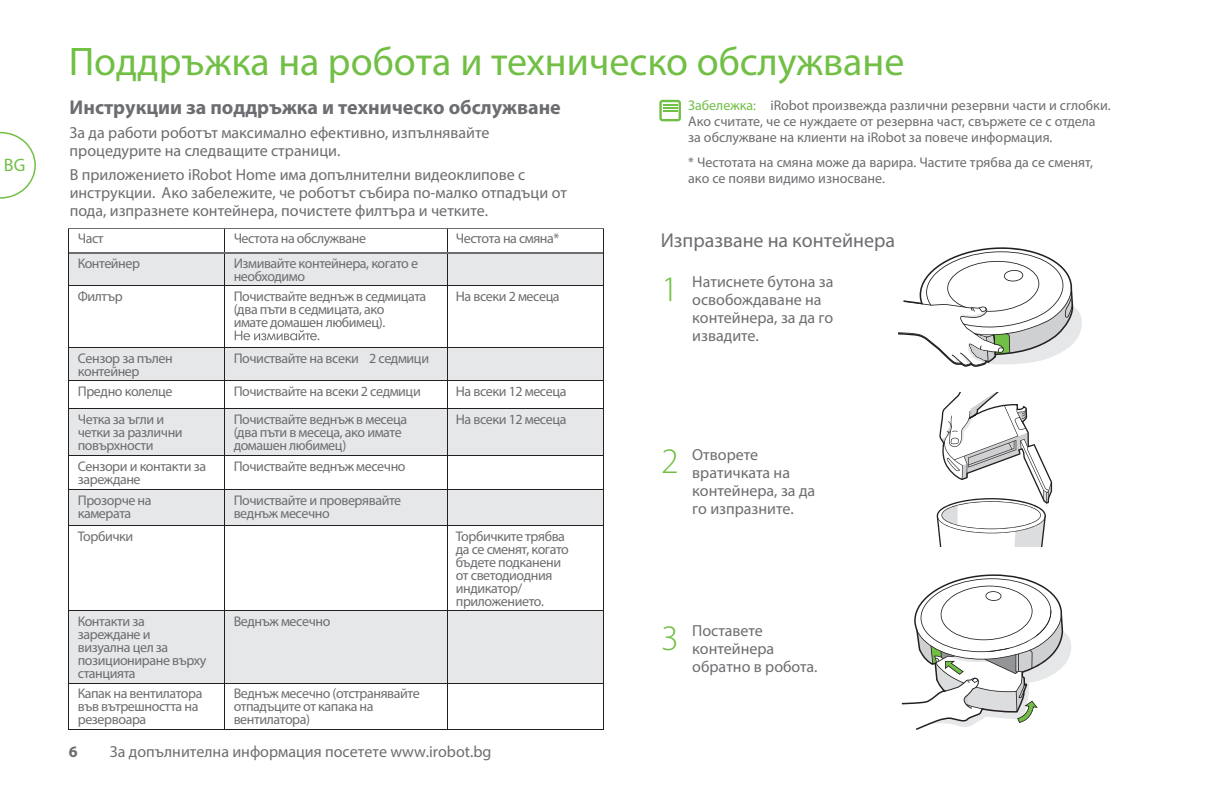
<style>
.page{position:relative;width:1221px;height:791px;background:#fff}
.page>*{position:absolute;margin:0;border:0;box-sizing:border-box;transform-origin:0 0}
.t1{font:40px "Myriad Pro";color:#71bf44}
.t2{font:300 36px "Myriad Pro";color:#71bf44}
.t3{font:700 20px "Myriad Pro";color:#6c6d70}
.t4{font:20px "Myriad Pro";color:#6c6d70}
.t5{font:18px "Myriad Pro";color:#71bf44}
.t6{font:16px/18px "Myriad Pro";color:#6c6d70}
.t7{font:700 16px "Myriad Pro";color:#6c6d70}
.t8{font:14px/13px "Myriad Pro";letter-spacing:-.03em;color:#6c6d70}
.t9{font:14px/16px "Myriad Pro";color:#6c6d70}
.s1{color:#71bf44}
</style>
<div class="page">
<svg style="left:659px;top:100px;width:21px;height:21px"></svg>
<svg style="left:901px;top:574px;width:170px;height:155px"></svg>
<svg style="left:898px;top:247px;width:184px;height:120px"></svg>
<svg style="left:936px;top:392px;width:115px;height:154px"></svg>
<div style="left:70px;top:409px;width:532px;height:46px;background:#e6e7e9"></div>
<svg style="left:70px;top:456px;width:532px;height:272px"></svg>
<hr style="left:224px;top:286px;width:1px;height:61px;background:#231f20">
<hr style="left:446px;top:286px;width:1px;height:61px;background:#231f20">
<hr style="left:224px;top:408px;width:1px;height:47px;background:#231f20">
<hr style="left:446px;top:408px;width:1px;height:47px;background:#231f20">
<hr style="left:69px;top:286px;width:1px;height:61px;background:#231f20">
<hr style="left:602px;top:286px;width:1px;height:61px;background:#231f20">
<svg style="left:69px;top:347px;width:534px;height:61px"></svg>
<hr style="left:69px;top:408px;width:1px;height:47px;background:#231f20">
<hr style="left:602px;top:408px;width:1px;height:47px;background:#231f20">
<hr style="left:69px;top:455px;width:156px;height:1px;background:#231f20">
<hr style="left:69px;top:456px;width:1px;height:33px;background:#231f20">
<hr style="left:225px;top:455px;width:222px;height:1px;background:#231f20">
<hr style="left:224px;top:456px;width:1px;height:33px;background:#231f20">
<hr style="left:447px;top:455px;width:156px;height:1px;background:#231f20">
<hr style="left:446px;top:456px;width:1px;height:33px;background:#231f20">
<hr style="left:602px;top:456px;width:1px;height:33px;background:#231f20">
<hr style="left:69px;top:408px;width:156px;height:1px;background:#231f20">
<hr style="left:225px;top:408px;width:222px;height:1px;background:#231f20">
<hr style="left:447px;top:408px;width:156px;height:1px;background:#231f20">
<hr style="left:69px;top:228px;width:156px;height:1px;background:#6c6d70">
<hr style="left:225px;top:228px;width:222px;height:1px;background:#6c6d70">
<hr style="left:447px;top:228px;width:156px;height:1px;background:#6c6d70">
<svg style="left:69px;top:229px;width:534px;height:57px"></svg>
<hr style="left:69px;top:252px;width:156px;height:1px;background:#6c6d70">
<hr style="left:225px;top:252px;width:222px;height:1px;background:#6c6d70">
<hr style="left:447px;top:252px;width:155px;height:1px;background:#6c6d70">
<hr style="left:69px;top:489px;width:156px;height:1px;background:#231f20">
<hr style="left:69px;top:489px;width:1px;height:36px;background:#231f20">
<hr style="left:225px;top:489px;width:222px;height:1px;background:#231f20">
<hr style="left:224px;top:489px;width:1px;height:36px;background:#231f20">
<hr style="left:447px;top:489px;width:156px;height:1px;background:#231f20">
<hr style="left:446px;top:489px;width:1px;height:36px;background:#231f20">
<hr style="left:602px;top:489px;width:1px;height:36px;background:#231f20">
<hr style="left:69px;top:525px;width:156px;height:1px;background:#231f20">
<hr style="left:69px;top:525px;width:1px;height:85px;background:#231f20">
<hr style="left:225px;top:525px;width:222px;height:1px;background:#231f20">
<hr style="left:224px;top:525px;width:1px;height:85px;background:#231f20">
<hr style="left:447px;top:525px;width:156px;height:1px;background:#231f20">
<hr style="left:446px;top:525px;width:1px;height:85px;background:#231f20">
<hr style="left:602px;top:525px;width:1px;height:85px;background:#231f20">
<hr style="left:69px;top:610px;width:156px;height:1px;background:#231f20">
<hr style="left:69px;top:610px;width:1px;height:72px;background:#231f20">
<hr style="left:225px;top:610px;width:222px;height:1px;background:#231f20">
<hr style="left:224px;top:610px;width:1px;height:72px;background:#231f20">
<hr style="left:447px;top:610px;width:156px;height:1px;background:#231f20">
<hr style="left:446px;top:610px;width:1px;height:72px;background:#231f20">
<hr style="left:602px;top:610px;width:1px;height:72px;background:#231f20">
<hr style="left:69px;top:682px;width:156px;height:1px;background:#231f20">
<hr style="left:69px;top:683px;width:1px;height:45px;background:#231f20">
<hr style="left:69px;top:728px;width:156px;height:1px;background:#231f20">
<hr style="left:225px;top:682px;width:222px;height:1px;background:#231f20">
<hr style="left:224px;top:683px;width:1px;height:45px;background:#231f20">
<hr style="left:225px;top:728px;width:222px;height:1px;background:#231f20">
<hr style="left:447px;top:682px;width:156px;height:1px;background:#231f20">
<hr style="left:446px;top:683px;width:1px;height:45px;background:#231f20">
<hr style="left:602px;top:683px;width:1px;height:45px;background:#231f20">
<hr style="left:447px;top:728px;width:156px;height:1px;background:#231f20">
<svg style="left:235px;top:330px;width:84px;height:10px"></svg>
<svg style="left:0;top:132px;width:36px;height:66px"></svg>
<p class="t5" style="left:4px;top:154px;width:23px">BG</p>
<h1 class="t1" style="left:69px;top:37px;width:837px">Поддръжка на робота и техническо обслужване</h1>
<h3 class="t3" style="left:70px;top:95px;width:492px">Инструкции за поддръжка и техническо обслужване</h3>
<p class="t6" style="left:70px;top:123px;width:421px">За да работи роботът максимално ефективно, изпълнявайте процедурите на следващите страници.</p>
<p class="t6" style="left:70px;top:165px;width:498px">В приложението iRobot Home има допълнителни видеоклипове с инструкции. Ако забележите, че роботът събира по-малко отпадъци от пода, изпразнете контейнера, почистете филтъра и четките.</p>
<p class="t8" style="left:78px;top:232px;width:27px">Част</p>
<p class="t8" style="left:233px;top:232px;width:134px">Честота на обслужване</p>
<p class="t8" style="left:455px;top:232px;width:105px">Честота на смяна*</p>
<p class="t8" style="left:78px;top:256px;width:64px">Контейнер</p>
<p class="t8" style="left:233px;top:256px;width:186px">Измивайте контейнера, когато е необходимо</p>
<p class="t8" style="left:78px;top:289px;width:47px">Филтър</p>
<p class="t8" style="left:233px;top:289px;width:194px">Почиствайте веднъж в седмицата (два пъти в седмицата, ако<br>имате домашен любимец).</p>
<p class="t8" style="left:455px;top:289px;width:105px">На всеки 2 месеца</p>
<p class="t8" style="left:78px;top:351px;width:96px">Сензор за пълен контейнер</p>
<p class="t8" style="left:233px;top:351px;width:197px">Почиствайте на всеки 2 седмици</p>
<p class="t8" style="left:78px;top:384px;width:96px">Предно колелце</p>
<p class="t8" style="left:233px;top:384px;width:188px">Почиствайте на всеки 2 седмици</p>
<p class="t8" style="left:455px;top:384px;width:112px">На всеки 12 месеца</p>
<p class="t8" style="left:78px;top:412px;width:106px">Четка за ъгли и четки за различни повърхности</p>
<p class="t8" style="left:233px;top:412px;width:175px">Почиствайте веднъж в месеца (два пъти в месеца, ако имате домашен любимец)</p>
<p class="t8" style="left:455px;top:412px;width:112px">На всеки 12 месеца</p>
<p class="t8" style="left:78px;top:459px;width:130px">Сензори и контакти за зареждане</p>
<p class="t8" style="left:233px;top:459px;width:173px">Почиствайте веднъж месечно</p>
<p class="t8" style="left:78px;top:493px;width:75px">Прозорче на камерата</p>
<p class="t8" style="left:233px;top:493px;width:169px">Почиствайте и проверявайте веднъж месечно</p>
<p class="t8" style="left:78px;top:529px;width:57px">Торбички</p>
<p class="t8" style="left:455px;top:529px;width:114px">Торбичките трябва да се сменят, когато бъдете подканени от светодиодния индикатор/ приложението.</p>
<p class="t8" style="left:78px;top:614px;width:130px">Контакти за зареждане и визуална цел за позициониране върху станцията</p>
<p class="t8" style="left:233px;top:614px;width:98px">Веднъж месечно</p>
<p class="t8" style="left:78px;top:686px;width:126px">Капак на вентилатора във вътрешността на резервоара</p>
<p class="t8" style="left:233px;top:686px;width:187px">Веднъж месечно (отстранявайте отпадъците от капака на вентилатора)</p>
<p class="t7" style="left:69px;top:740px;width:10px">6</p>
<p class="t6" style="left:110px;top:742px;width:383px">За допълнителна информация посетете www.irobot.bg</p>
<p class="t9" style="left:688px;top:97px;width:424px"><span class="s1">Забележка:</span> iRobot произвежда различни резервни части и сглобки.<br>Ако считате, че се нуждаете от резервна част, свържете се с отдела за обслужване на клиенти на iRobot за повече информация.</p>
<p class="t9" style="left:688px;top:154px;width:406px">* Честотата на смяна може да варира. Частите трябва да се сменят, ако се появи видимо износване.</p>
<h3 class="t4" style="left:660px;top:228px;width:236px">Изпразване на контейнера</h3>
<h2 class="t2" style="left:661px;top:267px;width:19px">1</h2>
<p class="t6" style="left:692px;top:272px;width:143px">Натиснете бутона за освобождаване на контейнера, за да го извадите.</p>
<h2 class="t2" style="left:661px;top:439px;width:19px">2</h2>
<p class="t6" style="left:692px;top:445px;width:124px">Отворете вратичката на контейнера, за да го изпразните.</p>
<h2 class="t2" style="left:661px;top:615px;width:19px">3</h2>
<p class="t6" style="left:692px;top:621px;width:127px">Поставете контейнера обратно в робота.</p>
</div>
